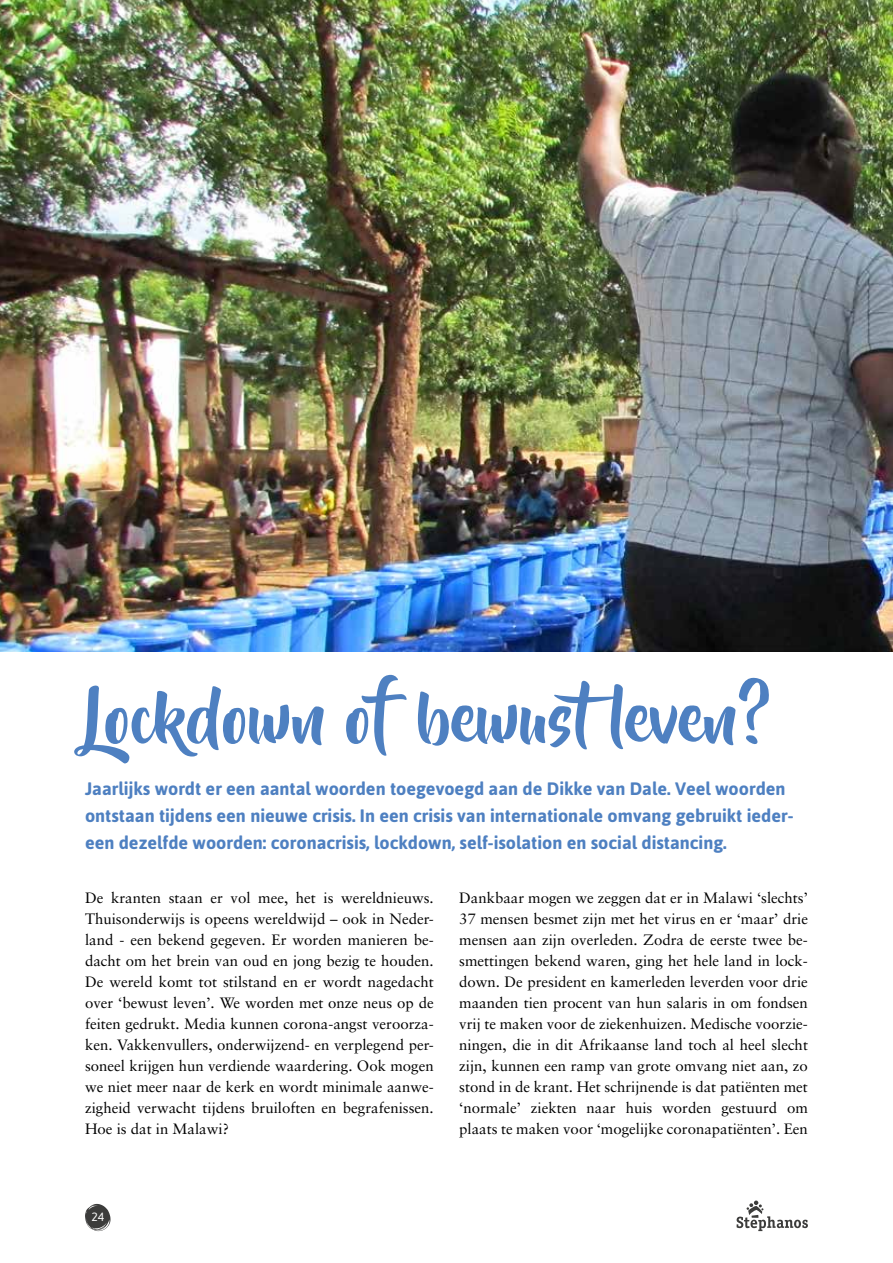
<style>
.page{position:relative;width:893px;height:1263px;background:#fff}
.page>*{position:absolute;margin:0;border:0;box-sizing:border-box;transform-origin:0 0}
.t1{font:67.5px "Beyond The Mountains";color:#4e80c1}
.t2{font:700 18px/27px "Asap";color:#4e80c1}
.t3{font:15px/21px "Sabon";color:#000;text-align:justify}
.t4{font:12px "Asap";color:#fff}
</style>
<div class="page">
<img style="left:0;top:0;width:893px;height:651px">
<svg style="left:85px;top:1204px;width:26px;height:27px"></svg>
<svg style="left:737px;top:1200px;width:71px;height:31px"></svg>
<h1 class="t1" style="left:85px;top:681px;width:689px">Lockdown of bewustleven?</h1>
<p class="t2" style="left:85px;top:775px;width:710px">Jaarlijks wordt er een aantal woorden toegevoegd aan de Dikke van Dale. Veel woorden ontstaan tijdens een nieuwe crisis. In een crisis van internationale omvang gebruikt ieder&shy;een dezelfde woorden: coronacrisis, lockdown, self-isolation en social distancing.</p>
<p class="t3" style="left:85px;top:887px;width:350px">De kranten staan er vol mee, het is wereldnieuws.<br>Thuisonderwijs is opeens wereldwijd – ook in Neder&shy;land - een bekend gegeven. Er worden manieren be&shy;dacht om het brein van oud en jong bezig te houden.<br>De wereld komt tot stilstand en er wordt nagedacht over ‘bewust leven’. We worden met onze neus op de feiten gedrukt. Media kunnen corona-angst veroorza&shy;ken. Vakkenvullers, onderwijzend- en verplegend per&shy;soneel krijgen hun verdiende waardering. Ook mogen we niet meer naar de kerk en wordt minimale aanwe&shy;zigheid verwacht tijdens bruiloften en begrafenissen.<br>Hoe is dat in Malawi?</p>
<p class="t3" style="left:459px;top:887px;width:350px">Dankbaar mogen we zeggen dat er in Malawi ‘slechts’ 37 mensen besmet zijn met het virus en er ‘maar’ drie mensen aan zijn overleden. Zodra de eerste twee be&shy;smettingen bekend waren, ging het hele land in lock&shy;down. De president en kamerleden leverden voor drie maanden tien procent van hun salaris in om fondsen vrij te maken voor de ziekenhuizen. Medische voorzie&shy;ningen, die in dit Afrikaanse land toch al heel slecht zijn, kunnen een ramp van grote omvang niet aan, zo stond in de krant. Het schrijnende is dat patiënten met ‘normale’ ziekten naar huis worden gestuurd om plaats te maken voor ‘mogelijke coronapatiënten’. Een</p>
<p class="t4" style="left:91px;top:1209px;width:14px">24</p>
</div>
